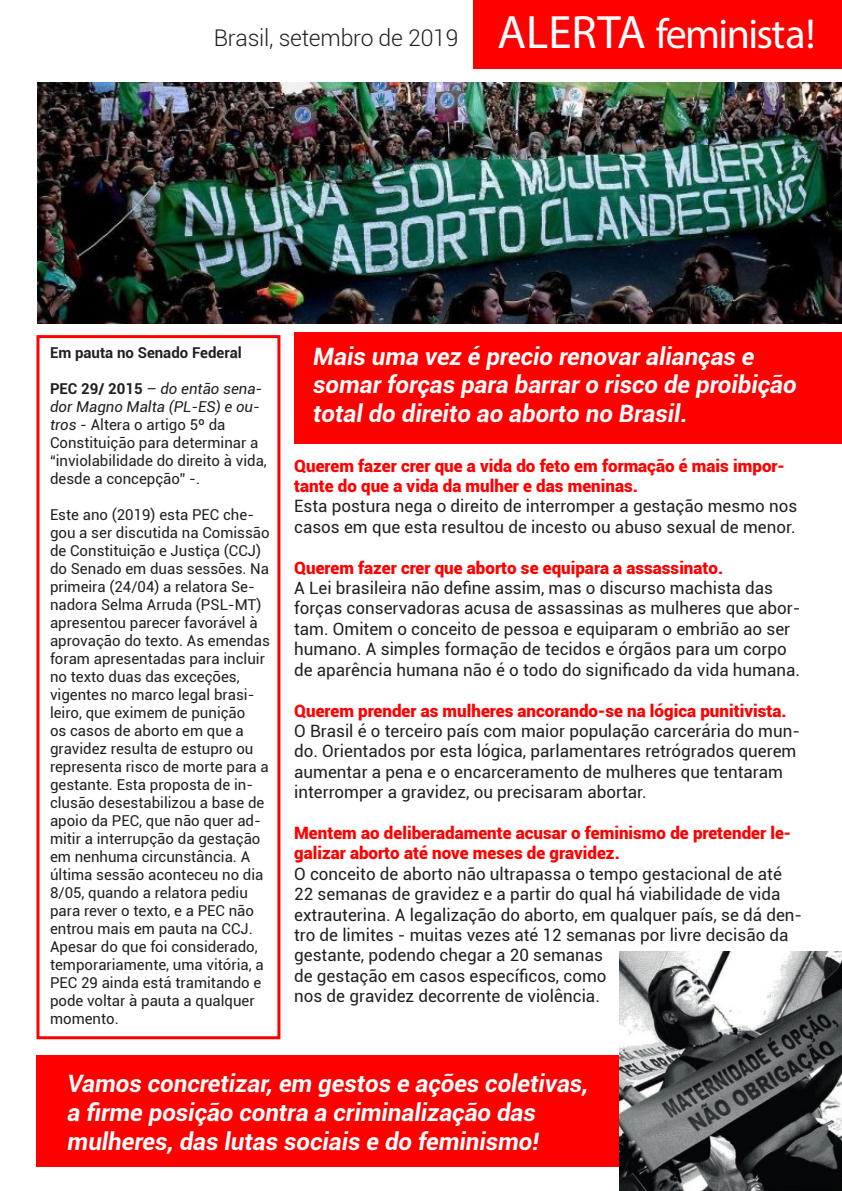
<style>
.page{position:relative;width:842px;height:1191px;background:#fff}
.page>*{position:absolute;margin:0;border:0;box-sizing:border-box;transform-origin:0 0}
.t1{font:42px "Myriad Pro";letter-spacing:-.04em;color:#fff}
.t2{font:italic 700 24px/28.8px "Roboto";color:#fff}
.t3{font:300 23px "Roboto";letter-spacing:-.01em;color:#231f20}
.t4{font:17px/20.4px "Roboto";color:#231f20}
.t5{font:900 17px/20.4px "Roboto";color:#f00}
.t6{font:15px/18px "Roboto";color:#231f20}
.t7{font:italic 15px/18px "Roboto";color:#231f20}
.t8{font:700 15px "Roboto";color:#231f20}
.s1{font-size:47px}
.s2{font-weight:700;font-style:normal}
.s3{font-style:normal}
</style>
<div class="page">
<div style="left:36px;top:1055px;width:653px;height:111px;background:#f00"></div>
<div style="left:295px;top:332px;width:547px;height:112px;background:#f00"></div>
<div style="left:473px;top:0;width:369px;height:68px;background:#f00"></div>
<div style="left:36px;top:335px;width:244px;height:704px;border:3px solid #f00"></div>
<img style="left:38px;top:82px;width:804px;height:241px">
<img style="left:620px;top:951px;width:222px;height:240px">
<p class="t3" style="left:214px;top:22px;width:246px">Brasil, setembro de 2019</p>
<p class="t1" style="left:497px;top:8px;width:319px"><span class="s1">ALERTA</span> feminista!</p>
<p class="t8" style="left:50px;top:342px;width:193px">Em pauta no Senado Federal</p>
<p class="t7" style="left:50px;top:379px;width:214px"><span class="s2">PEC 29/ 2015</span> <span class="s3">–</span> do então sena&shy;dor Magno Malta (PL-ES) e ou&shy;tros <span class="s3">- Altera o artigo 5º da</span></p>
<p class="t6" style="left:50px;top:433px;width:218px">Constituição para determinar a “inviolabilidade do direito à vida, desde a concepção” -.</p>
<p class="t6" style="left:50px;top:505px;width:221px">Este ano (2019) esta PEC che&shy;gou a ser discutida na Comissão de Constituição e Justiça (CCJ) do Senado em duas sessões. Na primeira (24/04) a relatora Se&shy;nadora Selma Arruda (PSL-MT) apresentou parecer favorável à aprovação do texto. As emendas foram apresentadas para incluir no texto duas das exceções, vigentes no marco legal brasi&shy;leiro, que eximem de punição<br>os casos de aborto em que a gravidez resulta de estupro ou representa risco de morte para a gestante. Esta proposta de in&shy;clusão desestabilizou a base de apoio da PEC, que não quer ad&shy;mitir a interrupção da gestação em nenhuma circunstância. A última sessão aconteceu no dia<br>8/05, quando a relatora pediu para rever o texto, e a PEC não entrou mais em pauta na CCJ.<br>Apesar do que foi considerado, temporariamente, uma vitória, a<br>PEC 29 ainda está tramitando e pode voltar à pauta a qualquer momento.</p>
<p class="t2" style="left:313px;top:341px;width:485px">Mais uma vez é precio renovar alianças e somar forças para barrar o risco de proibição total do direito ao aborto no Brasil.</p>
<p class="t5" style="left:294px;top:454px;width:492px">Querem fazer crer que a vida do feto em formação é mais impor&shy;tante do que a vida da mulher e das meninas.</p>
<p class="t4" style="left:294px;top:495px;width:505px">Esta postura nega o direito de interromper a gestação mesmo nos casos em que esta resultou de incesto ou abuso sexual de menor.</p>
<p class="t5" style="left:294px;top:556px;width:431px">Querem fazer crer que aborto se equipara a assassinato.</p>
<p class="t4" style="left:294px;top:577px;width:508px">A Lei brasileira não define assim, mas o discurso machista das forças conservadoras acusa de assassinas as mulheres que abor&shy;tam. Omitem o conceito de pessoa e equiparam o embrião ao ser humano. A simples formação de tecidos e órgãos para um corpo de aparência humana não é o todo do significado da vida humana.</p>
<p class="t5" style="left:294px;top:699px;width:494px">Querem prender as mulheres ancorando-se na lógica punitivista.</p>
<p class="t4" style="left:294px;top:720px;width:507px">O Brasil é o terceiro país com maior população carcerária do mun&shy;do. Orientados por esta lógica, parlamentares retrógrados querem aumentar a pena e o encarceramento de mulheres que tentaram interromper a gravidez, ou precisaram abortar.</p>
<p class="t5" style="left:294px;top:822px;width:499px">Mentem ao deliberadamente acusar o feminismo de pretender le&shy;galizar aborto até nove meses de gravidez.</p>
<p class="t4" style="left:294px;top:863px;width:510px">O conceito de aborto não ultrapassa o tempo gestacional de até 22 semanas de gravidez e a partir do qual há viabilidade de vida extrauterina. A legalização do aborto, em qualquer país, se dá den&shy;tro de limites - muitas vezes até 12 semanas por livre decisão da gestante, podendo chegar a 20 semanas<br>de gestação em casos específicos, como<br>nos de gravidez decorrente de violência.</p>
<p class="t2" style="left:68px;top:1068px;width:522px">Vamos concretizar, em gestos e ações coletivas, a firme posição contra a criminalização das mulheres, das lutas sociais e do feminismo!</p>
</div>
